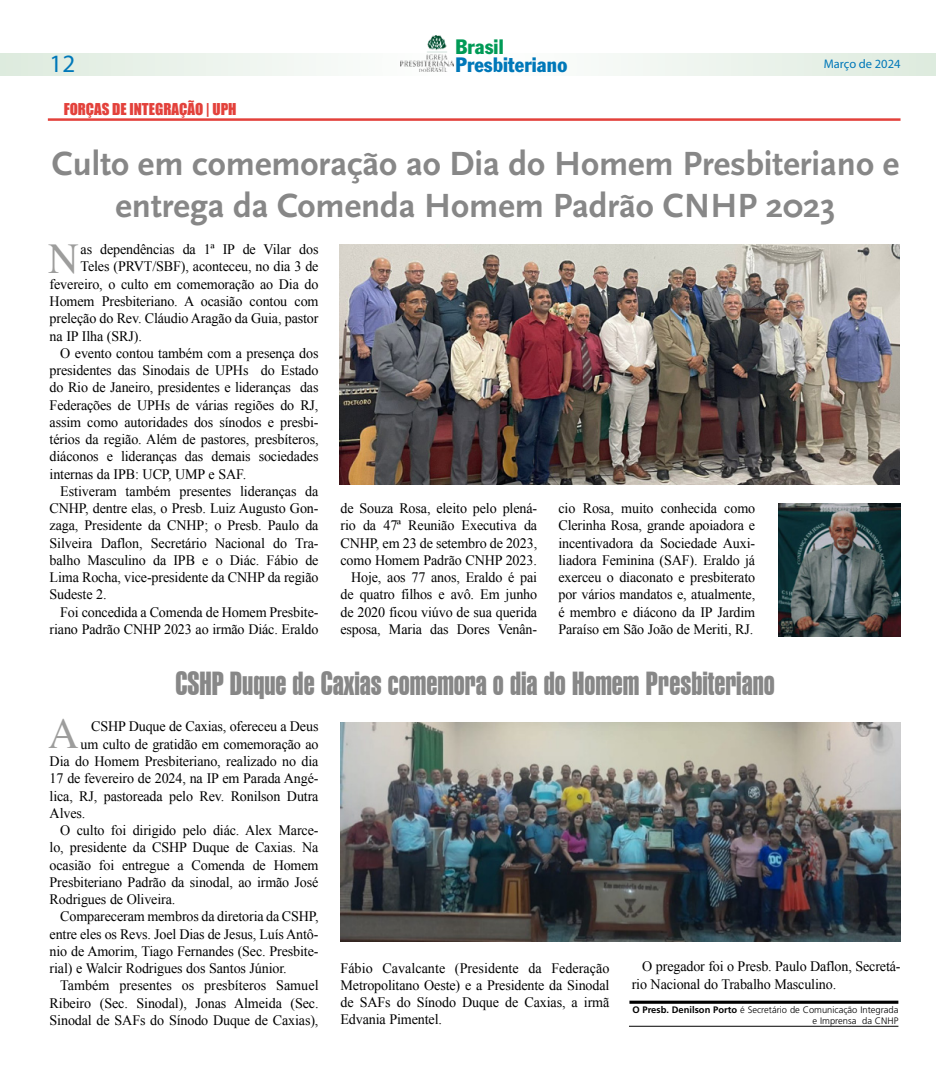
<style>
.page{position:relative;width:936px;height:1078px;background:#fff}
.page>*{position:absolute;margin:0;border:0;box-sizing:border-box;transform-origin:0 0}
.t1{font:42.5px "Times";color:#9d9d9c}
.t2{font:700 35px/42px "Scala Sans";color:#878787;text-align:center}
.t3{font:32.5px "Swiss 911 BT Extra Compressed";color:#878787}
.t4{font:25px "Myriad Pro";color:#0078b9}
.t5{font:condensed 20.5px "Franklin Gothic";letter-spacing:.005em;color:#0078b9}
.t6{font:condensed 20.5px "Franklin Gothic";letter-spacing:.005em;color:#009a56}
.t7{font:15px "Impact";color:#e3413b}
.t8{font:14.38px/17.2px "Times New Roman";letter-spacing:-.01em;color:#000;text-align:justify}
.t9{font:12.5px "Myriad Pro";color:#0078b9}
.t10{font:300 9.38px/10.6px "Frutiger";color:#000;text-align:right}
.s1{font-weight:700}
</style>
<div class="page">
<svg style="left:0;top:53px;width:935px;height:22px"></svg>
<img style="left:401px;top:35px;width:52px;height:37px">
<hr style="left:629px;top:1025px;width:269px;height:1px;background:#000">
<hr style="left:629px;top:1000px;width:269px;height:3px;background:#000">
<hr style="left:48px;top:118px;width:852px;height:3px;background:#e3413b">
<img style="left:340px;top:245px;width:559px;height:239px">
<img style="left:778px;top:503px;width:122px;height:133px">
<img style="left:340px;top:722px;width:560px;height:219px">
<h3 class="t6" style="left:455px;top:34px;width:50px">Brasil</h3>
<h3 class="t5" style="left:455px;top:52px;width:113px">Presbiteriano</h3>
<h3 class="t4" style="left:50px;top:48px;width:27px">12</h3>
<p class="t9" style="left:823px;top:57px;width:78px">Março de 2024</p>
<p class="t7" style="left:64px;top:97px;width:87px">FORÇAS DE INTEGRA</p>
<p class="t7" style="left:179px;top:97px;width:43px">ÇÃO | UPH</p>
<h2 class="t2" style="left:52px;top:143px;width:849px">Culto em comemoração ao Dia do Homem Presbiteriano e entrega da Comenda Homem Padrão CNHP 2023</h2>
<p class="t8" style="left:81px;top:240px;width:239px">as dependências da 1ª IP de Vilar dos</p>
<p class="t8" style="left:81px;top:258px;width:239px">Teles (PRVT/SBF), aconteceu, no dia 3 de</p>
<p class="t8" style="left:50px;top:275px;width:270px">fevereiro, o culto em comemoração ao Dia do</p>
<p class="t8" style="left:50px;top:292px;width:270px">Homem Presbiteriano. A ocasião contou com</p>
<p class="t8" style="left:50px;top:309px;width:270px">preleção do Rev. Cláudio Aragão da Guia, pastor</p>
<p class="t8" style="left:50px;top:327px;width:94px">na IP Ilha (SRJ).</p>
<p class="t8" style="left:60px;top:344px;width:260px">O evento contou também com a presença dos</p>
<p class="t8" style="left:50px;top:361px;width:270px">presidentes das Sinodais de UPHs do Estado</p>
<p class="t8" style="left:50px;top:378px;width:270px">do Rio de Janeiro, presidentes e lideranças das</p>
<p class="t8" style="left:50px;top:396px;width:270px">Federações de UPHs de várias regiões do RJ,</p>
<p class="t8" style="left:50px;top:413px;width:270px">assim como autoridades dos sínodos e presbi-</p>
<p class="t8" style="left:50px;top:430px;width:270px">térios da região. Além de pastores, presbíteros,</p>
<p class="t8" style="left:50px;top:447px;width:270px">diáconos e lideranças das demais sociedades</p>
<p class="t8" style="left:50px;top:465px;width:198px">internas da IPB: UCP, UMP e SAF.</p>
<p class="t8" style="left:60px;top:482px;width:260px">Estiveram também presentes lideranças da</p>
<p class="t8" style="left:50px;top:499px;width:270px">CNHP, dentre elas, o Presb. Luiz Augusto Gon-</p>
<p class="t8" style="left:50px;top:516px;width:270px">zaga, Presidente da CNHP; o Presb. Paulo da</p>
<p class="t8" style="left:50px;top:534px;width:270px">Silveira Daflon, Secretário Nacional do Tra-</p>
<p class="t8" style="left:50px;top:551px;width:270px">balho Masculino da IPB e o Diác. Fábio de</p>
<p class="t8" style="left:50px;top:568px;width:270px">Lima Rocha, vice-presidente da CNHP da região</p>
<p class="t8" style="left:50px;top:585px;width:58px">Sudeste 2.</p>
<p class="t8" style="left:60px;top:603px;width:260px">Foi concedida a Comenda de Homem Presbite-</p>
<p class="t8" style="left:50px;top:620px;width:270px">riano Padrão CNHP 2023 ao irmão Diác. Eraldo</p>
<h1 class="t1" style="left:48px;top:219px;width:32px">N</h1>
<p class="t8" style="left:340px;top:499px;width:198px;text-align:right">de Souza Rosa, eleito pelo plená&shy;rio da 47ª Reunião Executiva da<br>CNHP, em 23 de setembro de 2023, como Homem Padrão CNHP 2023.<br>Hoje, aos 77 anos, Eraldo é pai de quatro filhos e avô. Em junho de 2020 ficou viúvo de sua querida esposa, Maria das Dores Venân-</p>
<p class="t8" style="left:558px;top:499px;width:198px">cio Rosa, muito conhecida como Clerinha Rosa, grande apoiadora e incentivadora da Sociedade Auxi&shy;liadora Feminina (SAF). Eraldo já exerceu o diaconato e presbiterato por vários mandatos e, atualmente, é membro e diácono da IP Jardim Paraíso em São João de Meriti, RJ.</p>
<h3 class="t3" style="left:175px;top:665px;width:600px">CSHP Duque de Caxias comemora o dia do Homem Presbiteriano</h3>
<h1 class="t1" style="left:48px;top:693px;width:32px">A</h1>
<p class="t8" style="left:91px;top:717px;width:229px">CSHP Duque de Caxias, ofereceu a Deus</p>
<p class="t8" style="left:81px;top:735px;width:239px">um culto de gratidão em comemoração ao</p>
<p class="t8" style="left:50px;top:752px;width:270px">Dia do Homem Presbiteriano, realizado no dia</p>
<p class="t8" style="left:50px;top:769px;width:270px">17 de fevereiro de 2024, na IP em Parada Angé-</p>
<p class="t8" style="left:50px;top:786px;width:270px">lica, RJ, pastoreada pelo Rev. Ronilson Dutra</p>
<p class="t8" style="left:50px;top:804px;width:37px">Alves.</p>
<p class="t8" style="left:60px;top:821px;width:260px">O culto foi dirigido pelo diác. Alex Marce-</p>
<p class="t8" style="left:50px;top:838px;width:270px">lo, presidente da CSHP Duque de Caxias. Na</p>
<p class="t8" style="left:50px;top:855px;width:270px">ocasião foi entregue a Comenda de Homem</p>
<p class="t8" style="left:50px;top:873px;width:270px">Presbiteriano Padrão da sinodal, ao irmão José</p>
<p class="t8" style="left:50px;top:890px;width:127px">Rodrigues de Oliveira.</p>
<p class="t8" style="left:60px;top:907px;width:260px">Compareceram membros da diretoria da CSHP,</p>
<p class="t8" style="left:50px;top:924px;width:270px">entre eles os Revs. Joel Dias de Jesus, Luís Antô-</p>
<p class="t8" style="left:50px;top:942px;width:270px">nio de Amorim, Tiago Fernandes (Sec. Presbite-</p>
<p class="t8" style="left:50px;top:959px;width:239px">rial) e Walcir Rodrigues dos Santos Júnior.</p>
<p class="t8" style="left:60px;top:976px;width:260px">Também presentes os presbíteros Samuel</p>
<p class="t8" style="left:50px;top:993px;width:270px">Ribeiro (Sec. Sinodal), Jonas Almeida (Sec.</p>
<p class="t8" style="left:50px;top:1011px;width:270px">Sinodal de SAFs do Sínodo Duque de Caxias),</p>
<p class="t8" style="left:340px;top:958px;width:270px">Fábio Cavalcante (Presidente da Federação Metropolitano Oeste) e a Presidente da Sinodal de SAFs do Sínodo Duque de Caxias, a irmã Edvania Pimentel.</p>
<p class="t8" style="left:631px;top:957px;width:270px;text-indent:11px">O pregador foi o Presb. Paulo Daflon, Secretá&shy;rio Nacional do Trabalho Masculino.</p>
<p class="t10" style="left:632px;top:1004px;width:267px"><span class="s1">O Presb. Denilson Porto</span> é Secretário de Comunicação Integrada e Imprensa da CNHP</p>
</div>
